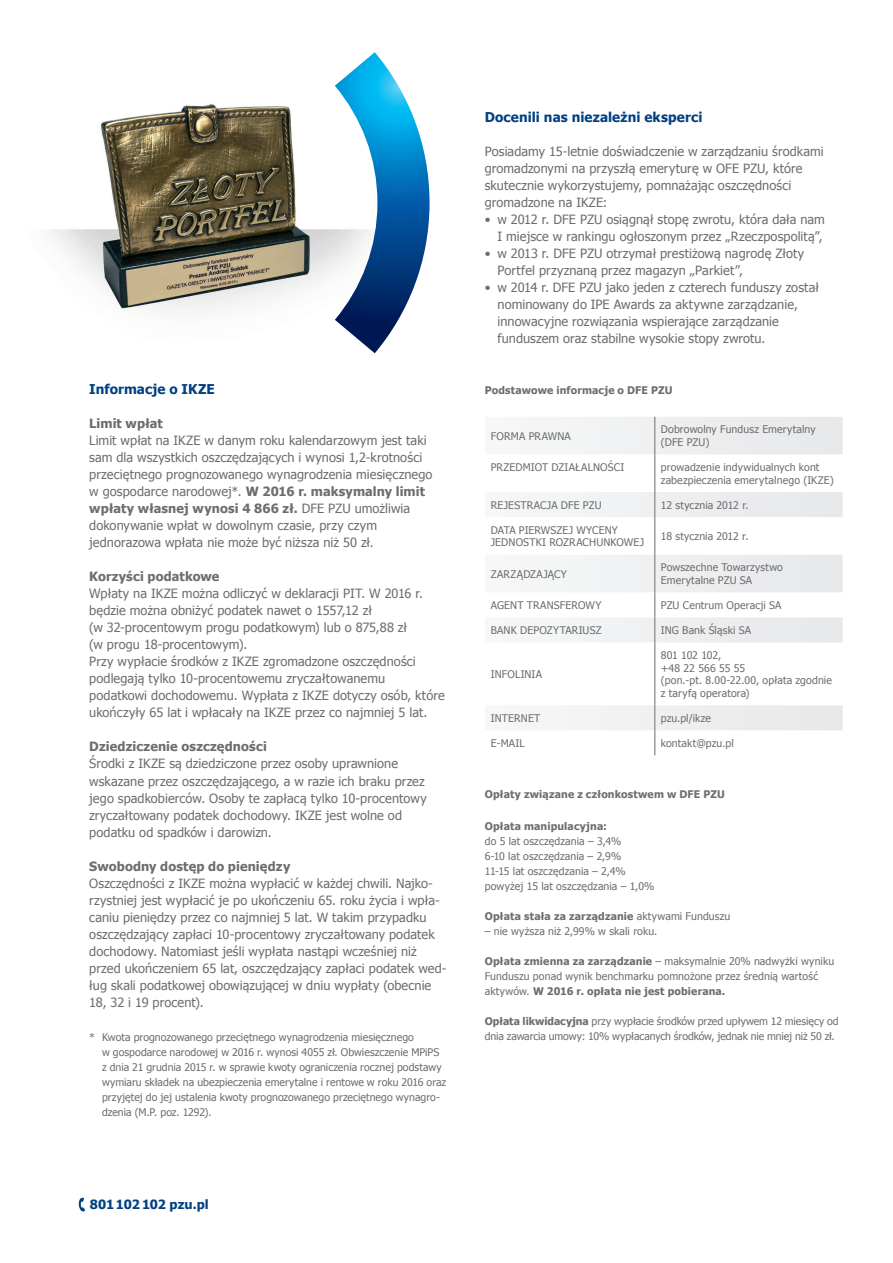
<style>
.page{position:relative;width:893px;height:1263px;background:#fff}
.page>*{position:absolute;margin:0;border:0;box-sizing:border-box;transform-origin:0 0}
.SRODTYTUL_1{font:700 13.5px "Tahoma";letter-spacing:.01em;color:#014081}
.TEKST{font:12.75px/17px "Tahoma";letter-spacing:.005em;color:#6c6d70}
.TEKST-2{font:700 12.75px "Tahoma";letter-spacing:.01em;color:#6c6d70}
.PAGINA_TEKSTY{font:700 12.75px "Tahoma";letter-spacing:-.02em;color:#014081}
.TEKST-3{font:10.5px/12.6px "Tahoma";letter-spacing:.01em;color:#6c6d70}
.TABELA_ZAWARTOSC{font:10.5px/15px "Tahoma";color:#6c6d70}
.TEKST-4{font:10.5px/12.6px "Tahoma";letter-spacing:-.01em;color:#6c6d70}
.SRODTYTUL_1-2{font:700 10.5px "Tahoma";letter-spacing:.015em;color:#6c6d70}
.TEKST-5{font:700 10.5px "Tahoma";letter-spacing:.02em;color:#6c6d70}
.TEKST-6{font:10.5px "Tahoma";letter-spacing:.035em;color:#6c6d70}
.s1{font-weight:700}
.s2{font-weight:400}
</style>
<div class="page">
<svg style="left:79px;top:1198px;width:6px;height:13px"></svg>
<img style="left:52px;top:104px;width:323px;height:250px">
<svg style="left:335px;top:52px;width:95px;height:301px"></svg>
<svg style="left:543px;top:417px;width:300px;height:313px"></svg>
<hr style="left:654px;top:417px;width:1px;height:37px;background:#6c6d70">
<hr style="left:654px;top:454px;width:1px;height:38px;background:#6c6d70">
<svg style="left:654px;top:492px;width:1px;height:25px"></svg>
<hr style="left:654px;top:517px;width:1px;height:38px;background:#6c6d70">
<hr style="left:654px;top:555px;width:1px;height:37px;background:#6c6d70">
<svg style="left:654px;top:592px;width:1px;height:50px"></svg>
<hr style="left:654px;top:642px;width:1px;height:63px;background:#6c6d70">
<svg style="left:654px;top:705px;width:1px;height:50px"></svg>
<p class="SRODTYTUL_1" style="left:89px;top:380px;width:127px">Informacje o IKZE</p>
<p class="TEKST-2" style="left:89px;top:415px;width:75px">Limit wpłat</p>
<p class="TEKST" style="left:89px;top:432px;width:345px">Limit wpłat na IKZE w danym roku kalendarzowym jest taki sam dla wszystkich oszczędzających i wynosi 1,2-krotności przeciętnego prognozowanego wynagrodzenia miesięcznego w gospodarce narodowej*. <span class="s1">W 2016 r. maksymalny limit wpłaty własnej wynosi 4 866 zł.</span> DFE PZU umożliwia dokonywanie wpłat w dowolnym czasie, przy czym jednorazowa wpłata nie może być niższa niż 50 zł.</p>
<p class="TEKST-2" style="left:89px;top:568px;width:132px">Korzyści podatkowe</p>
<p class="TEKST" style="left:89px;top:585px;width:357px">Wpłaty na IKZE można odliczyć w deklaracji PIT. W 2016 r. będzie można obniżyć podatek nawet o 1557,12 zł<br>(w 32-procentowym progu podatkowym) lub o 875,88 zł<br>(w progu 18-procentowym).<br>Przy wypłacie środków z IKZE zgromadzone oszczędności podlegają tylko 10-procentowemu zryczałtowanemu podatkowi dochodowemu. Wypłata z IKZE dotyczy osób, które ukończyły 65 lat i wpłacały na IKZE przez co najmniej 5 lat.</p>
<p class="TEKST-2" style="left:89px;top:738px;width:179px">Dziedziczenie oszczędności</p>
<p class="TEKST" style="left:89px;top:755px;width:339px">Środki z IKZE są dziedziczone przez osoby uprawnione wskazane przez oszczędzającego, a w razie ich braku przez jego spadkobierców. Osoby te zapłacą tylko 10-procentowy zryczałtowany podatek dochodowy. IKZE jest wolne od podatku od spadków i darowizn.</p>
<p class="TEKST-2" style="left:89px;top:857px;width:203px">Swobodny dostęp do pieniędzy</p>
<p class="TEKST" style="left:89px;top:874px;width:358px">Oszczędności z IKZE można wypłacić w każdej chwili. Najko&shy;rzystniej jest wypłacić je po ukończeniu 65. roku życia i wpła&shy;caniu pieniędzy przez co najmniej 5 lat. W takim przypadku oszczędzający zapłaci 10-procentowy zryczałtowany podatek dochodowy. Natomiast jeśli wypłata nastąpi wcześniej niż przed ukończeniem 65 lat, oszczędzający zapłaci podatek wed&shy;ług skali podatkowej obowiązującej w dniu wypłaty (obecnie 18, 32 i 19 procent).</p>
<p class="TABELA_ZAWARTOSC" style="left:102px;top:1029px;width:346px;text-indent:-13px">* Kwota prognozowanego przeciętnego wynagrodzenia miesięcznego<br>w gospodarce narodowej w 2016 r. wynosi 4055 zł. Obwieszczenie MPiPS z dnia 21 grudnia 2015 r. w sprawie kwoty ograniczenia rocznej podstawy wymiaru składek na ubezpieczenia emerytalne i rentowe w roku 2016 oraz przyjętej do jej ustalenia kwoty prognozowanego przeciętnego wynagro&shy;dzenia (M.P. poz. 1292).</p>
<p class="PAGINA_TEKSTY" style="left:90px;top:1195px;width:120px">801 102 102 pzu.pl</p>
<p class="SRODTYTUL_1" style="left:485px;top:108px;width:219px">Docenili nas niezależni eksperci</p>
<p class="TEKST" style="left:485px;top:142px;width:340px">Posiadamy 15-letnie doświadczenie w zarządzaniu środkami gromadzonymi na przyszłą emeryturę w OFE PZU, które skutecznie wykorzystujemy, pomnażając oszczędności gromadzone na IKZE:</p>
<p class="TEKST" style="left:485px;top:210px;width:342px;text-align:right">• w 2012 r. DFE PZU osiągnął stopę zwrotu, która dała nam<br>I miejsce w rankingu ogłoszonym przez „Rzeczpospolitą”,</p>
<p class="TEKST" style="left:497px;top:244px;width:308px;text-indent:-13px">• w 2013 r. DFE PZU otrzymał prestiżową nagrodę Złoty<br>Portfel przyznaną przez magazyn „Parkiet”,</p>
<p class="TEKST" style="left:497px;top:278px;width:323px;text-indent:-13px">• w 2014 r. DFE PZU jako jeden z czterech funduszy został nominowany do IPE Awards za aktywne zarządzanie, innowacyjne rozwiązania wspierające zarządzanie funduszem oraz stabilne wysokie stopy zwrotu.</p>
<p class="SRODTYTUL_1-2" style="left:485px;top:383px;width:189px">Podstawowe informacje o DFE PZU</p>
<p class="TEKST-3" style="left:491px;top:429px;width:82px">FORMA PRAWNA</p>
<p class="TEKST-3" style="left:661px;top:423px;width:156px">Dobrowolny Fundusz Emerytalny (DFE PZU)</p>
<p class="TEKST-3" style="left:491px;top:460px;width:135px">PRZEDMIOT DZIAŁALNOŚCI</p>
<p class="TEKST-3" style="left:661px;top:460px;width:174px">prowadzenie indywidualnych kont zabezpieczenia emerytalnego (IKZE)</p>
<p class="TEKST-3" style="left:491px;top:498px;width:112px">REJESTRACJA DFE PZU</p>
<p class="TEKST-3" style="left:661px;top:498px;width:89px">12 stycznia 2012 r.</p>
<p class="TEKST-3" style="left:491px;top:523px;width:155px">DATA PIERWSZEJ WYCENY<br>JEDNOSTKI ROZRACHUNKOWEJ</p>
<p class="TEKST-3" style="left:661px;top:529px;width:89px">18 stycznia 2012 r.</p>
<p class="TEKST-6" style="left:491px;top:567px;width:78px">ZARZĄDZAJĄCY</p>
<p class="TEKST-3" style="left:661px;top:561px;width:124px">Powszechne Towarzystwo<br>Emerytalne PZU SA</p>
<p class="TEKST-3" style="left:491px;top:598px;width:112px">AGENT TRANSFEROWY</p>
<p class="TEKST-3" style="left:661px;top:598px;width:122px">PZU Centrum Operacji SA</p>
<p class="TEKST-3" style="left:491px;top:623px;width:112px">BANK DEPOZYTARIUSZ</p>
<p class="TEKST-3" style="left:661px;top:623px;width:92px">ING Bank Śląski SA</p>
<p class="TEKST-3" style="left:491px;top:667px;width:53px">INFOLINIA</p>
<p class="TEKST-4" style="left:661px;top:648px;width:86px">801 102 102,<br>+48 22 566 55 55</p>
<p class="TEKST-3" style="left:661px;top:673px;width:173px">(pon.-pt. 8.00-22.00, opłata zgodnie z taryfą operatora)</p>
<p class="TEKST-3" style="left:491px;top:711px;width:51px">INTERNET</p>
<p class="TEKST-3" style="left:661px;top:711px;width:52px">pzu.pl/ikze</p>
<p class="TEKST-3" style="left:491px;top:736px;width:35px">E-MAIL</p>
<p class="TEKST-3" style="left:661px;top:736px;width:74px">kontakt@pzu.pl</p>
<p class="SRODTYTUL_1-2" style="left:485px;top:787px;width:242px">Opłaty związane z członkostwem w DFE PZU</p>
<p class="TEKST-5" style="left:485px;top:819px;width:124px">Opłata manipulacyjna:</p>
<p class="TEKST-3" style="left:485px;top:835px;width:138px">do 5 lat oszczędzania – 3,4%</p>
<p class="TEKST-3" style="left:485px;top:850px;width:138px">6-10 lat oszczędzania – 2,9%</p>
<p class="TEKST-3" style="left:485px;top:865px;width:142px">11-15 lat oszczędzania – 2,4%</p>
<p class="TEKST-3" style="left:485px;top:880px;width:171px">powyżej 15 lat oszczędzania – 1,0%</p>
<p class="TEKST-5" style="left:485px;top:909px;width:247px">Opłata stała za zarządzanie <span class="s2">aktywami Funduszu</span></p>
<p class="TEKST-3" style="left:485px;top:925px;width:174px">– nie wyższa niż 2,99% w skali roku.</p>
<p class="TEKST-3" style="left:485px;top:954px;width:351px;line-height:15px"><span class="s1">Opłata zmienna za zarządzanie</span> – maksymalnie 20% nadwyżki wyniku<br>Funduszu ponad wynik benchmarku pomnożone przez średnią wartość aktywów. <span class="s1">W 2016 r. opłata nie jest pobierana.</span></p>
<p class="TEKST-4" style="left:485px;top:1014px;width:355px;line-height:15px"><span class="s1">Opłata likwidacyjna</span> przy wypłacie środków przed upływem 12 miesięcy od dnia zawarcia umowy: 10% wypłacanych środków, jednak nie mniej niż 50 zł.</p>
</div>
